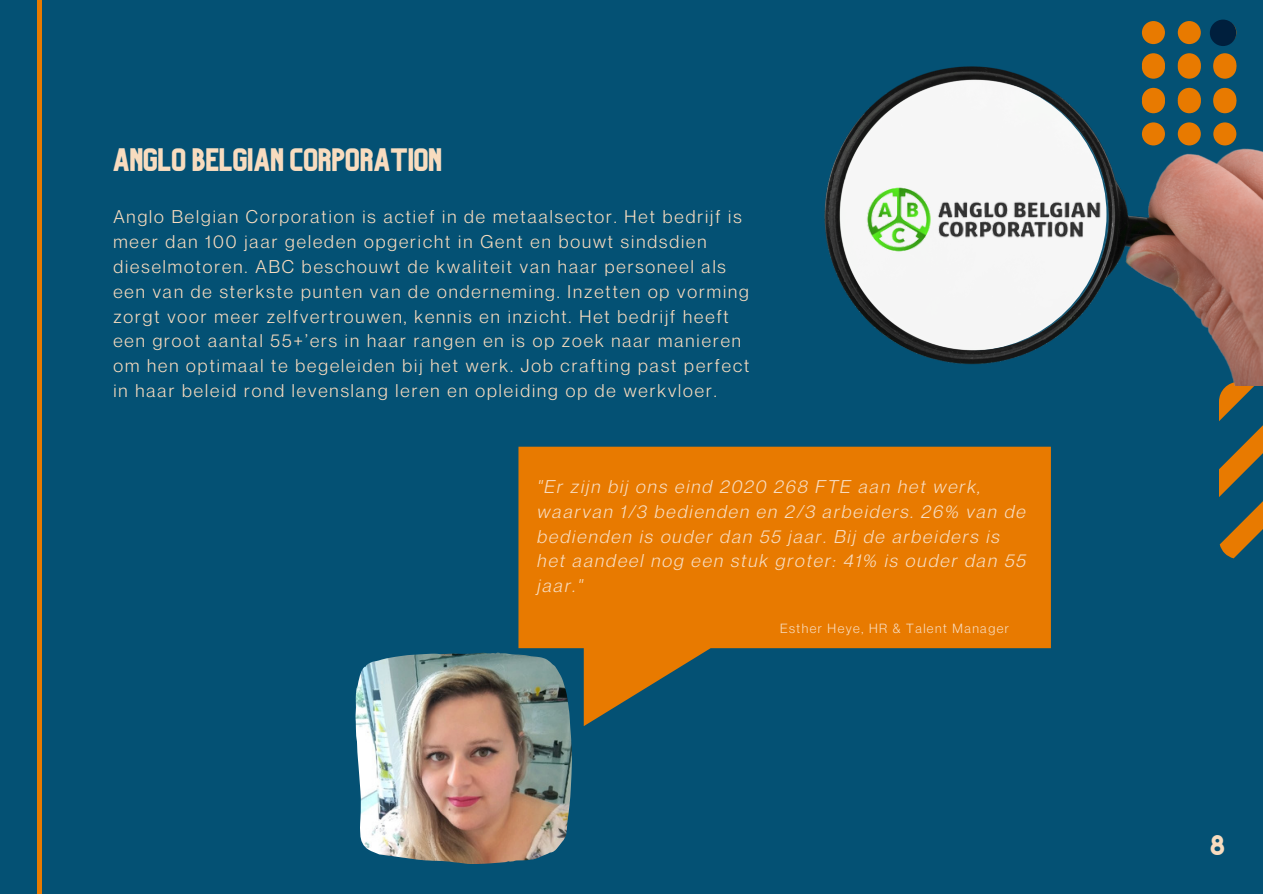
<style>
.page{position:relative;width:1263px;height:894px;background:#fff}
.page>*{position:absolute;margin:0;border:0;box-sizing:border-box;transform-origin:0 0}
.t1{font:30px "Organic";color:#f8dcbf}
.t2{font:26.25px "Organic";color:#f8dcbf}
.t3{font:italic 18.15px/24.8px "Neue Montreal";letter-spacing:.11em;color:#f8dcbf}
.t4{font:18px/24.8px "Neue Montreal";letter-spacing:.11em;color:#f8dcbf}
.t5{font:13.05px "Neue Montreal";letter-spacing:.11em;color:#f8dcbf}
</style>
<div class="page">
<div style="left:0;top:0;width:1263px;height:893px;background:#045174"></div>
<div style="left:37px;top:0;width:5px;height:893px;background:#e87a00"></div>
<svg style="left:1219px;top:385px;width:44px;height:174px"></svg>
<img style="left:825px;top:66px;width:438px;height:319px">
<img style="left:857px;top:175px;width:250px;height:78px">
<img style="left:355px;top:652px;width:217px;height:211px">
<svg style="left:518px;top:446px;width:533px;height:279px;fill:#e87a00"></svg>
<svg style="left:1210px;top:20px;width:26px;height:125px"></svg>
<svg style="left:1178px;top:21px;width:23px;height:124px"></svg>
<svg style="left:1142px;top:21px;width:23px;height:124px"></svg>
<p class="t1" style="left:113px;top:148px;width:331px">ANGLO BELGIAN CORPORATION</p>
<p class="t4" style="left:113px;top:204px;width:637px">Anglo Belgian Corporation is actief in de metaalsector. Het bedrijf is meer dan 100 jaar geleden opgericht in Gent en bouwt sindsdien dieselmotoren. ABC beschouwt de kwaliteit van haar personeel als een van de sterkste punten van de onderneming. Inzetten op vorming zorgt voor meer zelfvertrouwen, kennis en inzicht. Het bedrijf heeft een groot aantal 55+’ers in haar rangen en is op zoek naar manieren om hen optimaal te begeleiden bij het werk. Job crafting past perfect in haar beleid rond levenslang leren en opleiding op de werkvloer.</p>
<p class="t3" style="left:538px;top:473px;width:490px">"Er zijn bij ons eind 2020 268 FTE aan het werk, waarvan 1/3 bedienden en 2/3 arbeiders. 26% van de bedienden is ouder dan 55 jaar. Bij de arbeiders is het aandeel nog een stuk groter: 41% is ouder dan 55 jaar."</p>
<p class="t5" style="left:780px;top:620px;width:230px">Esther Heye, HR &amp; Talent Manager</p>
<p class="t2" style="left:1211px;top:835px;width:16px">8</p>
</div>
